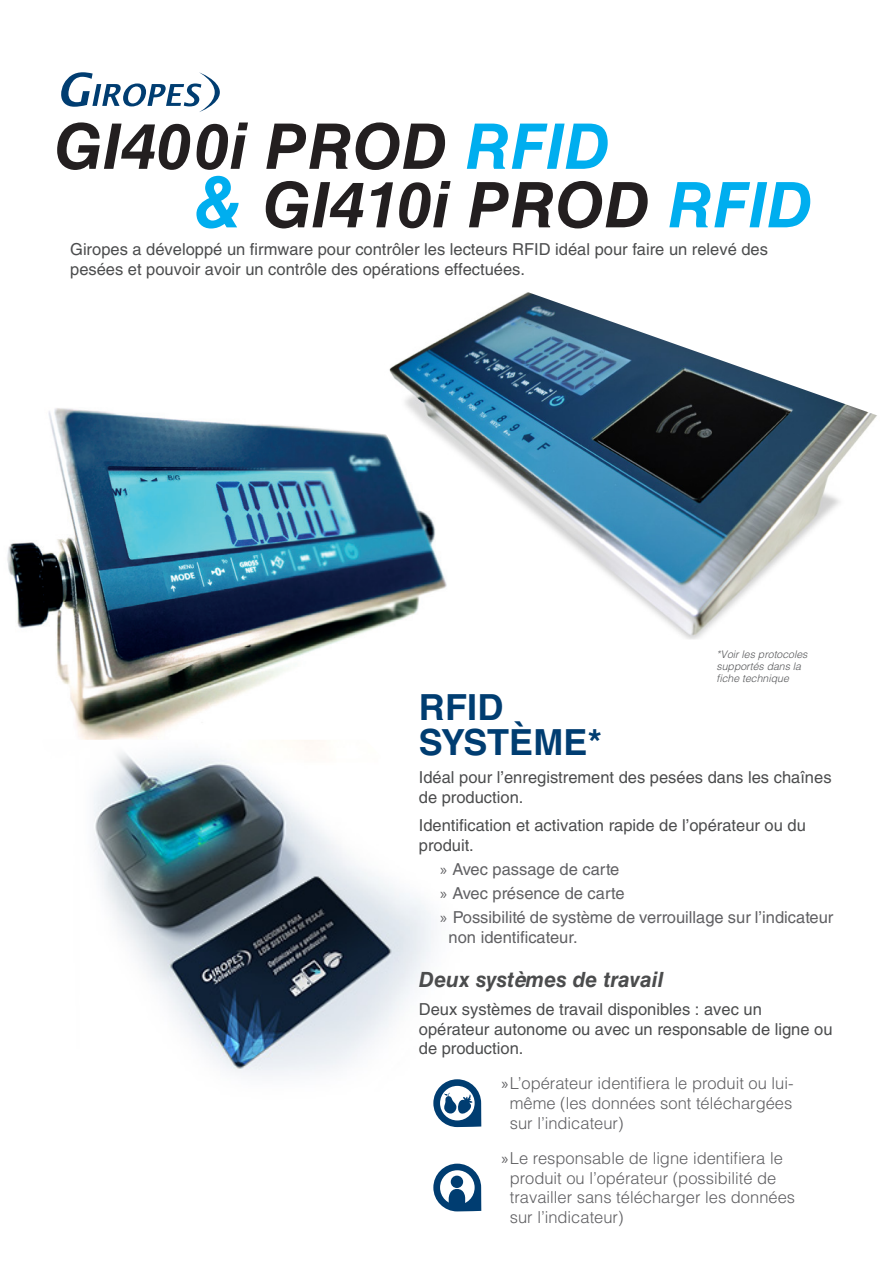
<style>
.page{position:relative;width:893px;height:1263px;background:#fff}
.page>*{position:absolute;margin:0;border:0;box-sizing:border-box;transform-origin:0 0}
.t1{font:italic 700 63px/58.5px "Helvetica LT Std";letter-spacing:.005em;color:#231f20}
.t2{font:700 36px/34.5px "Helvetica LT Std";letter-spacing:.005em;color:#003d71}
.t3{font:italic 700 21px "Helvetica LT Std";letter-spacing:.005em;color:#4b4c4d}
.t4{font:16.5px/19.8px "Helvetica LT Std";color:#4b4c4d}
.t5{font:300 16.5px/19.8px "Helvetica LT Std";color:#606063;text-align:justify}
.t6{font:16.5px/24px "Helvetica LT Std";color:#606063}
.t7{font:italic 300 10.5px/12px "Helvetica LT Std";color:#57585a}
.s1{color:#00aeef}
.s2{font-size:71.1px;color:#00aeef}
.s3{font-family:"Myriad Pro"}
.s4{font-family:"Myriad Pro";font-weight:400}
</style>
<div class="page">
<svg style="left:61px;top:72px;width:159px;height:40px"></svg>
<img style="left:389px;top:292px;width:488px;height:347px">
<img style="left:94px;top:740px;width:365px;height:388px">
<img style="left:7px;top:391px;width:446px;height:349px">
<svg style="left:433px;top:1079px;width:48px;height:48px"></svg>
<svg style="left:433px;top:1163px;width:48px;height:48px"></svg>
<h1 class="t1" style="left:195px;top:116px;width:619px;text-indent:-141px">GI400i PROD <span class="s1">RFID<br></span><span class="s2">&amp;</span> GI410i PROD <span class="s1">RFID</span></h1>
<p class="t4" style="left:70px;top:240px;width:699px">Giropes a développé un firmware pour contrôler les lecteurs RFID idéal pour faire un relevé des pesées et pouvoir avoir un contrôle des opérations effectuées.</p>
<p class="t7" style="left:716px;top:648px;width:93px">*Voir les protocoles supportés dans la fiche technique</p>
<h2 class="t2" style="left:419px;top:690px;width:184px">RFID<br>SYSTÈME*</h2>
<p class="t4" style="left:419px;top:767px;width:414px">Idéal pour l’enregistrement des pesées dans les chaînes de production.</p>
<p class="t4" style="left:419px;top:815px;width:389px">Identification et activation rapide de l’opérateur ou du produit.</p>
<p class="t6" style="left:440px;top:857px;width:395px"><span class="s3">»</span> Avec passage de carte<br><span class="s3">»</span> Avec présence de carte<br><span class="s3">»</span> Possibilité de système de verrouillage sur l’indicateur</p>
<p class="t6" style="left:449px;top:925px;width:131px">non identificateur.</p>
<p class="t3" style="left:419px;top:966px;width:246px">Deux systèmes de travail</p>
<p class="t4" style="left:419px;top:999px;width:415px">Deux systèmes de travail disponibles : avec un opérateur autonome ou avec un responsable de ligne ou de production.</p>
<p class="t5" style="left:510px;top:1073px;width:285px;text-indent:-8px"><span class="s4">»</span>L’opérateur identifiera le produit ou lui&shy;même (les données sont téléchargées sur l’indicateur)</p>
<p class="t5" style="left:510px;top:1148px;width:287px;text-align:left;text-indent:-8px"><span class="s4">»</span>Le responsable de ligne identifiera le produit ou l’opérateur (possibilité de travailler sans télécharger les données sur l’indicateur)</p>
</div>
